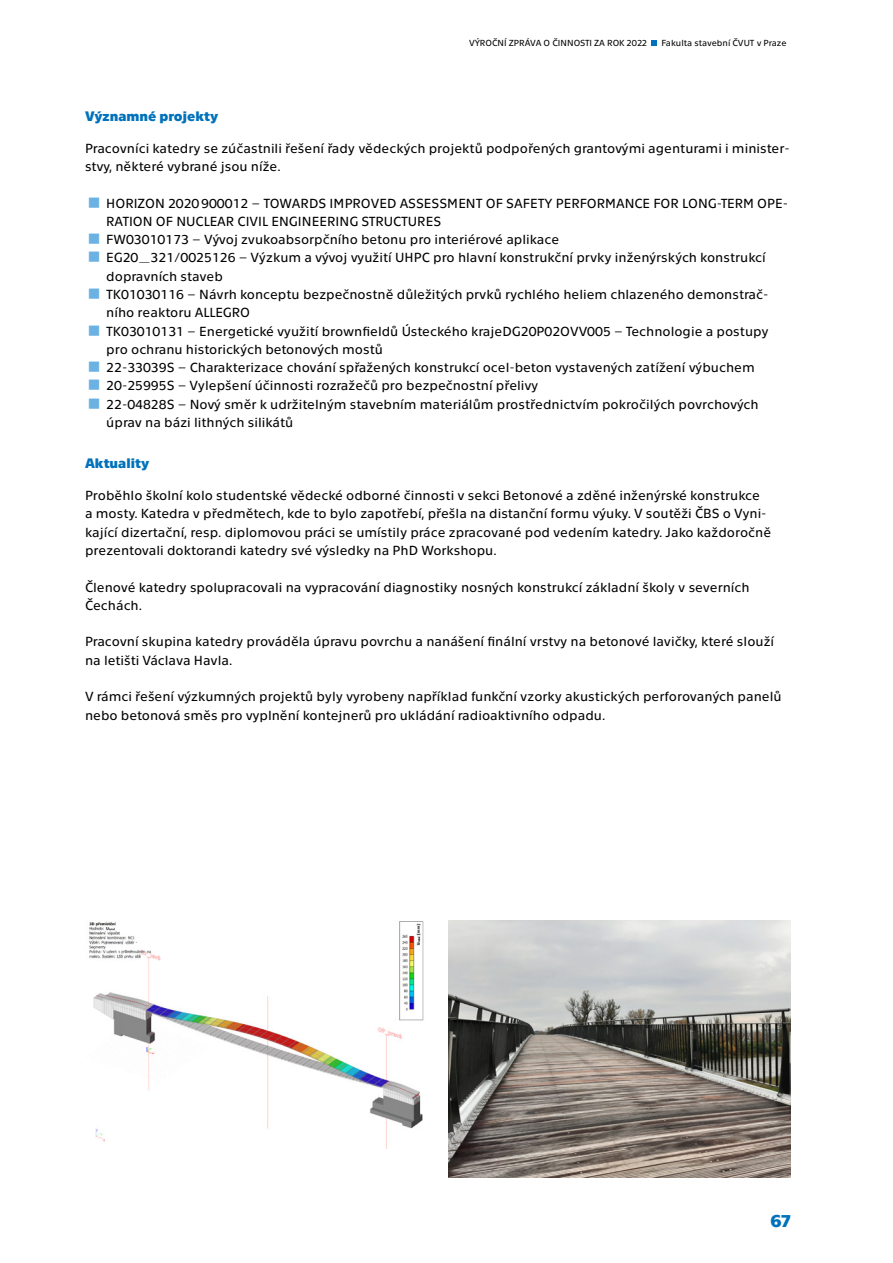
<style>
.page{position:relative;width:893px;height:1263px;background:#fff}
.page>*{position:absolute;margin:0;border:0;box-sizing:border-box;transform-origin:0 0}
.t1{font:700 18px "Technika";color:#0072bb}
.t2{font:700 14.1px "Technika";color:#0072bb}
.t3{font:13.5px/18.3px "Technika";color:#000}
.t4{font:9px "Technika";color:#000}
</style>
<div class="page">
<svg style="left:651px;top:40px;width:6px;height:6px"></svg>
<img style="left:89px;top:921px;width:335px;height:228px">
<img style="left:448px;top:921px;width:343px;height:257px">
<p class="t4" style="left:469px;top:36px;width:179px">VÝROČNÍ ZPRÁVA O ČINNOSTI ZA ROK 2022</p>
<p class="t4" style="left:662px;top:36px;width:127px">Fakulta stavební ČVUT v Praze</p>
<p class="t2" style="left:85px;top:106px;width:135px">Významné projekty</p>
<p class="t3" style="left:85px;top:138px;width:706px">Pracovníci katedry se zúčastnili řešení řady vědeckých projektů podpořených grantovými agenturami i minister&shy;stvy, některé vybrané jsou níže.</p>
<p class="t3" style="left:106px;top:193px;width:683px">HORIZON 2020900012 – TOWARDS IMPROVED ASSESSMENT OF SAFETY PERFORMANCE FOR LONG-TERM OPE-RATION OF NUCLEAR CIVIL ENGINEERING STRUCTURES<br>FW03010173 – Vývoj zvukoabsorpčního betonu pro interiérové aplikace<br>EG20_321/0025126 – Výzkum a vývoj využití UHPC pro hlavní konstrukční prvky inženýrských konstrukcí dopravních staveb<br>TK01030116 – Návrh konceptu bezpečnostně důležitých prvků rychlého heliem chlazeného demonstrač&shy;ního reaktoru ALLEGRO<br>TK03010131 – Energetické využití brownfieldů Ústeckého krajeDG20P02OVV005 – Technologie a postupy pro ochranu historických betonových mostů<br>22-33039S – Charakterizace chování spřažených konstrukcí ocel-beton vystavených zatížení výbuchem 20-25995S – Vylepšení účinnosti rozražečů pro bezpečnostní přelivy<br>22-04828S – Nový směr k udržitelným stavebním materiálům prostřednictvím pokročilých povrchových úprav na bázi lithných silikátů</p>
<p class="t2" style="left:85px;top:453px;width:66px">Aktuality</p>
<p class="t3" style="left:85px;top:485px;width:688px">Proběhlo školní kolo studentské vědecké odborné činnosti v sekci Betonové a zděné inženýrské konstrukce<br>a mosty. Katedra v předmětech, kde to bylo zapotřebí, přešla na distanční formu výuky. V soutěži ČBS o Vyni&shy;kající dizertační, resp. diplomovou práci se umístily práce zpracované pod vedením katedry. Jako každoročně prezentovali doktorandi katedry své výsledky na PhD Workshopu.</p>
<p class="t3" style="left:85px;top:577px;width:666px">Členové katedry spolupracovali na vypracování diagnostiky nosných konstrukcí základní školy v severních<br>Čechách.</p>
<p class="t3" style="left:85px;top:632px;width:691px">Pracovní skupina katedry prováděla úpravu povrchu a nanášení finální vrstvy na betonové lavičky, které slouží na letišti Václava Havla.</p>
<p class="t3" style="left:85px;top:686px;width:698px">V rámci řešení výzkumných projektů byly vyrobeny například funkční vzorky akustických perforovaných panelů nebo betonová směs pro vyplnění kontejnerů pro ukládání radioaktivního odpadu.</p>
<h1 class="t1" style="left:770px;top:1207px;width:22px">67</h1>
</div>
